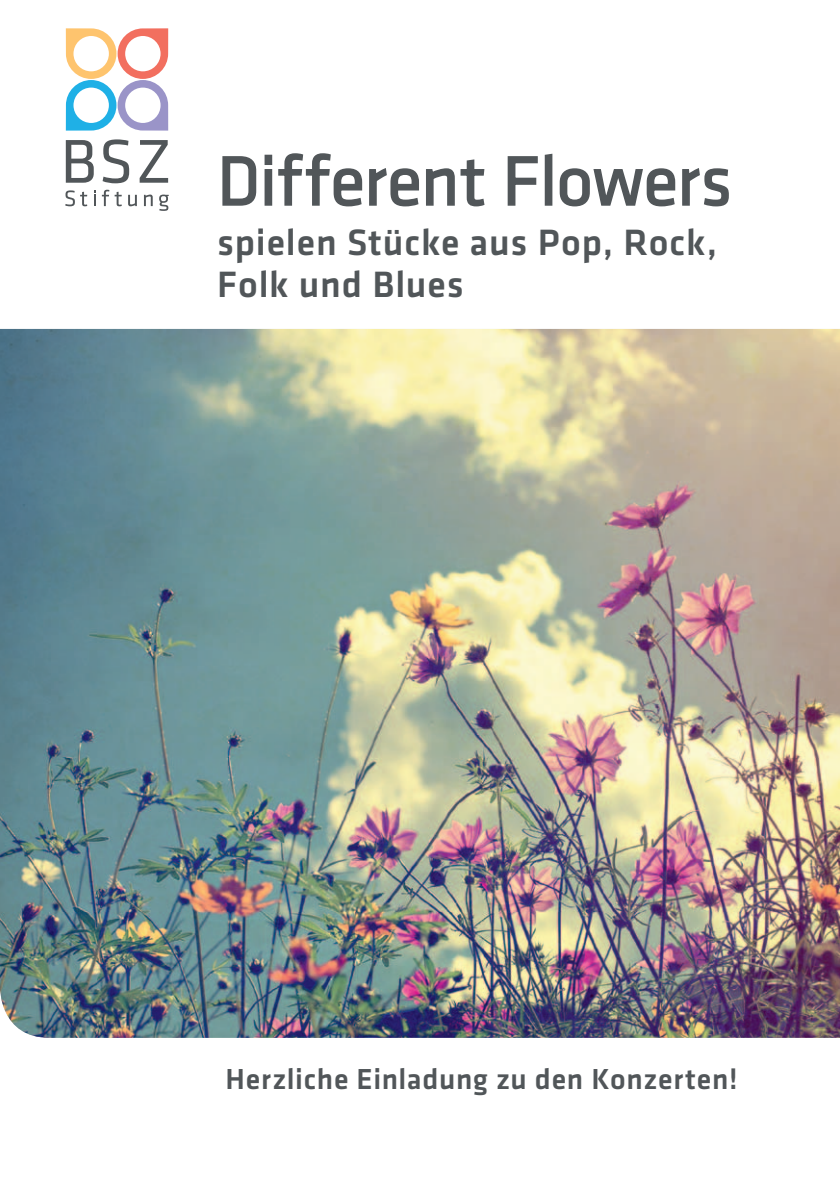
<style>
.page{position:relative;width:840px;height:1191px;background:#fff}
.page>*{position:absolute;margin:0;border:0;box-sizing:border-box;transform-origin:0 0}
.t1{font:72px "Klavika";color:#515659}
.t2{font:500 38px/42px "Klavika";letter-spacing:.02em;color:#515659}
.t3{font:500 30px "Klavika";letter-spacing:.025em;color:#515659}
</style>
<div class="page">
<img style="left:1px;top:329px;width:838px;height:708px">
<img style="left:0;top:329px;width:1px;height:659px">
<svg style="left:66px;top:28px;width:102px;height:103px"></svg>
<svg style="left:66px;top:140px;width:28px;height:43px"></svg>
<svg style="left:102px;top:139px;width:27px;height:44px"></svg>
<svg style="left:139px;top:140px;width:29px;height:43px"></svg>
<svg style="left:65px;top:190px;width:22px;height:16px"></svg>
<svg style="left:94px;top:190px;width:1px;height:16px"></svg>
<svg style="left:102px;top:190px;width:20px;height:16px"></svg>
<svg style="left:128px;top:195px;width:9px;height:11px"></svg>
<svg style="left:144px;top:195px;width:9px;height:11px"></svg>
<svg style="left:159px;top:195px;width:10px;height:16px"></svg>
<svg style="left:222px;top:156px;width:35px;height:50px"></svg>
<svg style="left:264px;top:153px;width:155px;height:54px"></svg>
<svg style="left:426px;top:159px;width:59px;height:48px"></svg>
<svg style="left:507px;top:153px;width:168px;height:54px"></svg>
<svg style="left:682px;top:168px;width:47px;height:39px"></svg>
<h1 class="t1" style="left:217px;top:134px;width:516px">Different Flowers</h1>
<p class="t2" style="left:217px;top:220px;width:501px">spielen Stücke aus Pop, Rock,<br>Folk und Blues</p>
<p class="t3" style="left:225px;top:1058px;width:513px">Herzliche Einladung zu den Konzerten!</p>
</div>
